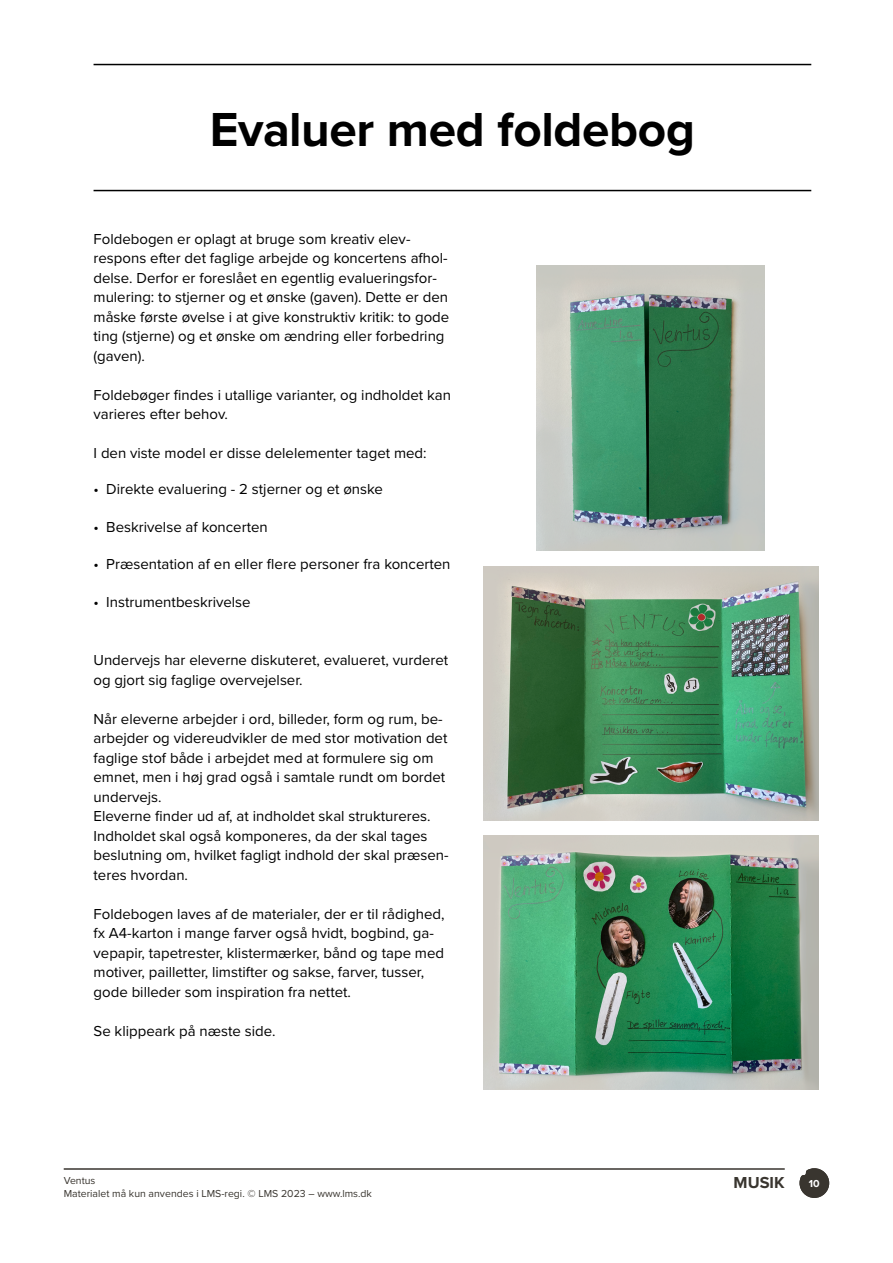
<style>
.page{position:relative;width:893px;height:1263px;background:#fff}
.page>*{position:absolute;margin:0;border:0;box-sizing:border-box;transform-origin:0 0}
.t1{font:700 49.5px "Proxima Nova";letter-spacing:-.01em;color:#000}
.t2{font:700 16.5px "Proxima Nova";color:#39352f}
.t3{font:15px/19.5px "Proxima Nova";color:#000}
.t4{font:10.5px/13.5px "Proxima Nova";color:#39352f}
.t5{font:700 10.5px "Proxima Nova";color:#fff}
</style>
<div class="page">
<svg style="left:799px;top:1168px;width:30px;height:30px"></svg>
<hr style="left:64px;top:1169px;width:721px;height:1px;background:#39352f">
<hr style="left:94px;top:190px;width:717px;height:1px;background:#000">
<hr style="left:94px;top:64px;width:717px;height:1px;background:#000">
<img style="left:484px;top:567px;width:335px;height:254px">
<img style="left:484px;top:836px;width:335px;height:253px">
<img style="left:537px;top:265px;width:228px;height:285px">
<h1 class="t1" style="left:210px;top:92px;width:487px">Evaluer med foldebog</h1>
<p class="t3" style="left:94px;top:228px;width:357px">Foldebogen er oplagt at bruge som kreativ elev&shy;respons efter det faglige arbejde og koncertens afhol&shy;delse. Derfor er foreslået en egentlig evalueringsfor&shy;mulering: to stjerner og et ønske (gaven). Dette er den måske første øvelse i at give konstruktiv kritik: to gode ting (stjerne) og et ønske om ændring eller forbedring (gaven).</p>
<p class="t3" style="left:94px;top:384px;width:359px">Foldebøger findes i utallige varianter, og indholdet kan varieres efter behov.</p>
<p class="t3" style="left:94px;top:443px;width:335px">I den viste model er disse delelementer taget med:</p>
<p class="t3" style="left:94px;top:479px;width:291px">• Direkte evaluering - 2 stjerner og et ønske</p>
<p class="t3" style="left:94px;top:516px;width:176px">• Beskrivelse af koncerten</p>
<p class="t3" style="left:94px;top:554px;width:358px">• Præsentation af en eller flere personer fra koncerten</p>
<p class="t3" style="left:94px;top:591px;width:159px">• Instrumentbeskrivelse</p>
<p class="t3" style="left:94px;top:650px;width:356px">Undervejs har eleverne diskuteret, evalueret, vurderet og gjort sig faglige overvejelser.</p>
<p class="t3" style="left:94px;top:708px;width:357px">Når eleverne arbejder i ord, billeder, form og rum, be&shy;arbejder og videreudvikler de med stor motivation det faglige stof både i arbejdet med at formulere sig om emnet, men i høj grad også i samtale rundt om bordet undervejs.<br>Eleverne finder ud af, at indholdet skal struktureres.<br>Indholdet skal også komponeres, da der skal tages beslutning om, hvilket fagligt indhold der skal præsen&shy;teres hvordan.</p>
<p class="t3" style="left:94px;top:903px;width:352px">Foldebogen laves af de materialer, der er til rådighed, fx A4-karton i mange farver også hvidt, bogbind, ga&shy;vepapir, tapetrester, klistermærker, bånd og tape med motiver, pailletter, limstifter og sakse, farver, tusser, gode billeder som inspiration fra nettet.</p>
<p class="t3" style="left:94px;top:1020px;width:184px">Se klippeark på næste side.</p>
<p class="t4" style="left:64px;top:1173px;width:310px">Ventus<br>Materialet må kun anvendes i LMS-regi. © LMS 2023 – www.lms.dk</p>
<p class="t5" style="left:809px;top:1171px;width:12px">10</p>
<p class="t2" style="left:734px;top:1170px;width:53px">MUSIK</p>
<p class="t5" style="left:809px;top:1176px;width:12px">10</p>
</div>
